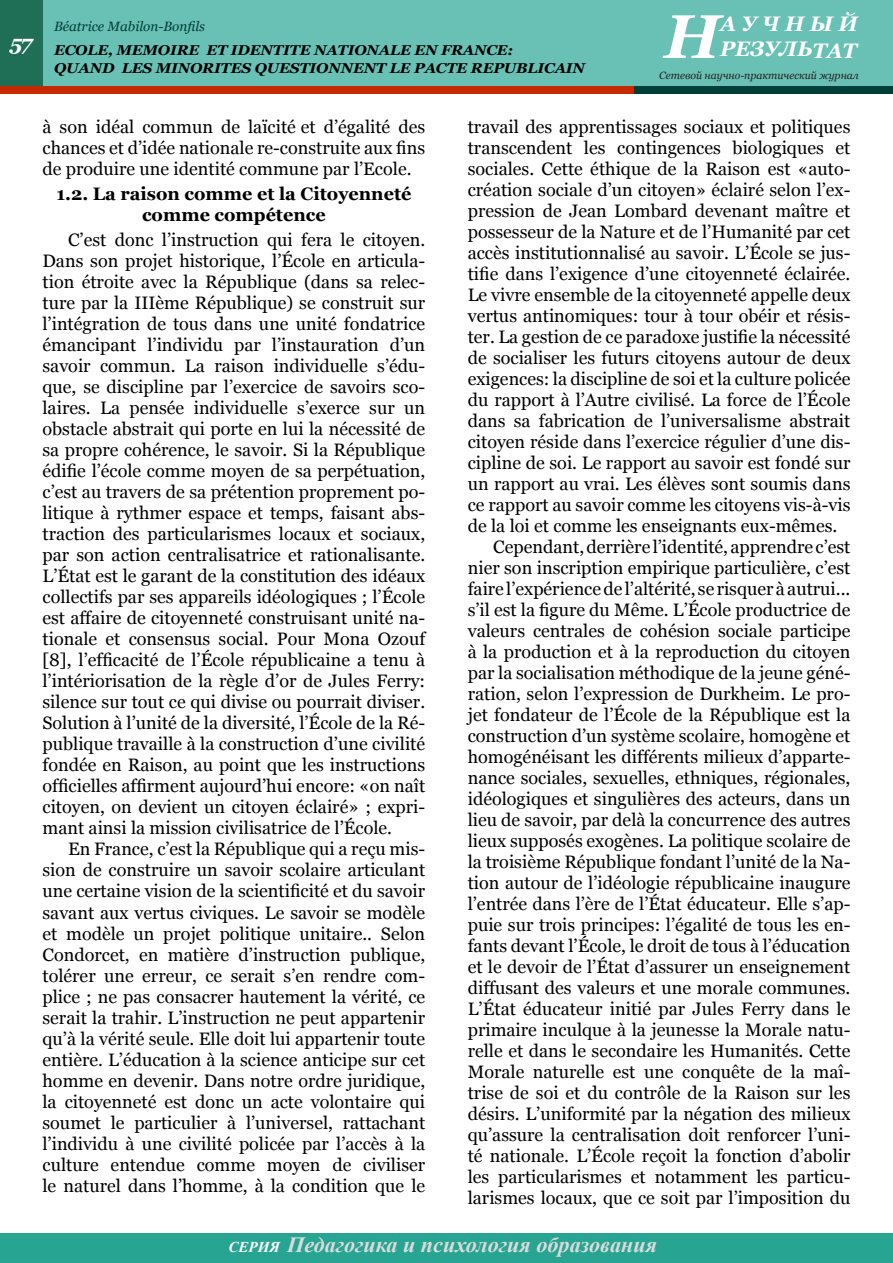
<style>
.page{position:relative;width:893px;height:1263px;background:#fff}
.page>*{position:absolute;margin:0;border:0;box-sizing:border-box;transform-origin:0 0}
.t1{font:italic 700 61.5px "Georgia";color:#fff}
.t2{font:italic 700 21.75px "Times New Roman";color:#dadbdc}
.t3{font:italic 700 21px/25.2px "Georgia";color:#fff}
.t4{font:18px/21px "Georgia";color:#000;text-align:justify}
.t5{font:700 18px/21px "Georgia";color:#000;text-align:center}
.t6{font:italic 700 14.25px/18px "Georgia";letter-spacing:-.01em;color:#000;scale:1.05 1}
.t7{font:italic 13.5px "Georgia";color:#003f37}
.t8{font:italic 10.5px "Georgia";color:#222}
.s1{font-size:15px;color:#fff}
</style>
<div class="page">
<div style="left:0;top:1233px;width:893px;height:30px;background:#28a493"></div>
<div style="left:0;top:0;width:893px;height:94px;background:#69c0b4"></div>
<div style="left:0;top:0;width:43px;height:90px;background:#1e6f56"></div>
<div style="left:0;top:86px;width:655px;height:8px;background:#c62900"></div>
<div style="left:634px;top:86px;width:259px;height:8px;background:#003f37"></div>
<p class="t3" style="left:720px;top:11px;width:139px">АУЧНЫЙ<br>РЕЗУЛЬТАТ</p>
<p class="t8" style="left:659px;top:68px;width:201px">Сетевой научно-практический журнал</p>
<p class="t7" style="left:54px;top:18px;width:153px">Béatrice Mabilon-Bonfils</p>
<h1 class="t1" style="left:664px;top:-3px;width:58px">Н</h1>
<p class="t6" style="left:54px;top:41px;width:507px;text-indent:-44px"><sup>57</sup> ECOLE, MEMOIRE ET IDENTITE NATIONALE EN FRANCE:<br>QUAND LES MINORITES QUESTIONNENT LE PACTE REPUBLICAIN</p>
<p class="t4" style="left:43px;top:116px;width:384px">à son idéal commun de laïcité et d’égalité des chances et d’idée nationale re-construite aux fins de produire une identité commune par l’Ecole.</p>
<p class="t5" style="left:56px;top:183px;width:357px">1.2. La raison comme et la Citoyenneté comme compétence</p>
<p class="t4" style="left:43px;top:230px;width:384px;text-indent:26px">C’est donc l’instruction qui fera le citoyen.<br>Dans son projet historique, l’École en articula&shy;tion étroite avec la République (dans sa relec&shy;ture par la IIIème République) se construit sur l’intégration de tous dans une unité fondatrice émancipant l’individu par l’instauration d’un savoir commun. La raison individuelle s’édu&shy;que, se discipline par l’exercice de savoirs sco&shy;laires. La pensée individuelle s’exerce sur un obstacle abstrait qui porte en lui la nécessité de sa propre cohérence, le savoir. Si la République édifie l’école comme moyen de sa perpétuation, c’est au travers de sa prétention proprement po&shy;litique à rythmer espace et temps, faisant abs&shy;traction des particularismes locaux et sociaux, par son action centralisatrice et rationalisante.<br>L’État est le garant de la constitution des idéaux collectifs par ses appareils idéologiques ; l’École est affaire de citoyenneté construisant unité na&shy;tionale et consensus social. Pour Mona Ozouf [8], l’efficacité de l’École républicaine a tenu à l’intériorisation de la règle d’or de Jules Ferry: silence sur tout ce qui divise ou pourrait diviser.<br>Solution à l’unité de la diversité, l’École de la Ré&shy;publique travaille à la construction d’une civilité fondée en Raison, au point que les instructions officielles affirment aujourd’hui encore: «on naît citoyen, on devient un citoyen éclairé» ; expri&shy;mant ainsi la mission civilisatrice de l’École.</p>
<p class="t4" style="left:43px;top:839px;width:384px;text-indent:26px">En France, c’est la République qui a reçu mis&shy;sion de construire un savoir scolaire articulant une certaine vision de la scientificité et du savoir savant aux vertus civiques. Le savoir se modèle et modèle un projet politique unitaire.. Selon Condorcet, en matière d’instruction publique, tolérer une erreur, ce serait s’en rendre com&shy;plice ; ne pas consacrer hautement la vérité, ce serait la trahir. L’instruction ne peut appartenir qu’à la vérité seule. Elle doit lui appartenir toute entière. L’éducation à la science anticipe sur cet homme en devenir. Dans notre ordre juridique, la citoyenneté est donc un acte volontaire qui soumet le particulier à l’universel, rattachant l’individu à une civilité policée par l’accès à la culture entendue comme moyen de civiliser le naturel dans l’homme, à la condition que le</p>
<p class="t4" style="left:468px;top:117px;width:384px">travail des apprentissages sociaux et politiques</p>
<p class="t4" style="left:468px;top:138px;width:384px">transcendent les contingences biologiques et</p>
<p class="t4" style="left:468px;top:159px;width:384px">sociales. Cette éthique de la Raison est «auto-</p>
<p class="t4" style="left:468px;top:180px;width:384px">création sociale d’un citoyen» éclairé selon l’ex-</p>
<p class="t4" style="left:468px;top:201px;width:384px">pression de Jean Lombard devenant maître et</p>
<p class="t4" style="left:468px;top:222px;width:384px">possesseur de la Nature et de l’Humanité par cet</p>
<p class="t4" style="left:468px;top:243px;width:384px">accès institutionnalisé au savoir. L’École se jus-</p>
<p class="t4" style="left:468px;top:264px;width:384px">tifie dans l’exigence d’une citoyenneté éclairée.</p>
<p class="t4" style="left:468px;top:285px;width:384px">Le vivre ensemble de la citoyenneté appelle deux</p>
<p class="t4" style="left:468px;top:306px;width:384px">vertus antinomiques: tour à tour obéir et résis-</p>
<p class="t4" style="left:468px;top:327px;width:384px">ter. La gestion de ce paradoxe justifie la nécessité</p>
<p class="t4" style="left:468px;top:348px;width:384px">de socialiser les futurs citoyens autour de deux</p>
<p class="t4" style="left:468px;top:369px;width:384px">exigences: la discipline de soi et la culture policée</p>
<p class="t4" style="left:468px;top:390px;width:384px">du rapport à l’Autre civilisé. La force de l’École</p>
<p class="t4" style="left:468px;top:411px;width:384px">dans sa fabrication de l’universalisme abstrait</p>
<p class="t4" style="left:468px;top:432px;width:384px">citoyen réside dans l’exercice régulier d’une dis-</p>
<p class="t4" style="left:468px;top:453px;width:384px">cipline de soi. Le rapport au savoir est fondé sur</p>
<p class="t4" style="left:468px;top:474px;width:384px">un rapport au vrai. Les élèves sont soumis dans</p>
<p class="t4" style="left:468px;top:495px;width:384px">ce rapport au savoir comme les citoyens vis-à-vis</p>
<p class="t4" style="left:468px;top:516px;width:371px">de la loi et comme les enseignants eux-mêmes.</p>
<p class="t4" style="left:493px;top:537px;width:359px">Cependant, derrière l’identité, apprendre c’est</p>
<p class="t4" style="left:468px;top:558px;width:384px">nier son inscription empirique particulière, c’est</p>
<p class="t4" style="left:468px;top:579px;width:384px">faire l’expérience de l’altérité, se risquer à autrui...</p>
<p class="t4" style="left:468px;top:600px;width:384px">s’il est la figure du Même. L’École productrice de</p>
<p class="t4" style="left:468px;top:621px;width:384px">valeurs centrales de cohésion sociale participe</p>
<p class="t4" style="left:468px;top:642px;width:384px">à la production et à la reproduction du citoyen</p>
<p class="t4" style="left:468px;top:663px;width:384px">par la socialisation méthodique de la jeune géné-</p>
<p class="t4" style="left:468px;top:684px;width:384px">ration, selon l’expression de Durkheim. Le pro-</p>
<p class="t4" style="left:468px;top:705px;width:384px">jet fondateur de l’École de la République est la</p>
<p class="t4" style="left:468px;top:726px;width:384px">construction d’un système scolaire, homogène et</p>
<p class="t4" style="left:468px;top:747px;width:384px">homogénéisant les différents milieux d’apparte-</p>
<p class="t4" style="left:468px;top:768px;width:384px">nance sociales, sexuelles, ethniques, régionales,</p>
<p class="t4" style="left:468px;top:789px;width:384px">idéologiques et singulières des acteurs, dans un</p>
<p class="t4" style="left:468px;top:810px;width:384px">lieu de savoir, par delà la concurrence des autres</p>
<p class="t4" style="left:468px;top:831px;width:384px">lieux supposés exogènes. La politique scolaire de</p>
<p class="t4" style="left:468px;top:852px;width:384px">la troisième République fondant l’unité de la Na-</p>
<p class="t4" style="left:468px;top:873px;width:384px">tion autour de l’idéologie républicaine inaugure</p>
<p class="t4" style="left:468px;top:894px;width:384px">l’entrée dans l’ère de l’État éducateur. Elle s’ap-</p>
<p class="t4" style="left:468px;top:915px;width:384px">puie sur trois principes: l’égalité de tous les en-</p>
<p class="t4" style="left:468px;top:936px;width:384px">fants devant l’École, le droit de tous à l’éducation</p>
<p class="t4" style="left:468px;top:957px;width:384px">et le devoir de l’État d’assurer un enseignement</p>
<p class="t4" style="left:468px;top:978px;width:384px">diffusant des valeurs et une morale communes.</p>
<p class="t4" style="left:468px;top:999px;width:384px">L’État éducateur initié par Jules Ferry dans le</p>
<p class="t4" style="left:468px;top:1020px;width:384px">primaire inculque à la jeunesse la Morale natu-</p>
<p class="t4" style="left:468px;top:1041px;width:384px">relle et dans le secondaire les Humanités. Cette</p>
<p class="t4" style="left:468px;top:1062px;width:384px">Morale naturelle est une conquête de la maî-</p>
<p class="t4" style="left:468px;top:1083px;width:384px">trise de soi et du contrôle de la Raison sur les</p>
<p class="t4" style="left:468px;top:1104px;width:384px">désirs. L’uniformité par la négation des milieux</p>
<p class="t4" style="left:468px;top:1125px;width:384px">qu’assure la centralisation doit renforcer l’uni-</p>
<p class="t4" style="left:468px;top:1146px;width:384px">té nationale. L’École reçoit la fonction d’abolir</p>
<p class="t4" style="left:468px;top:1167px;width:384px">les particularismes et notamment les particu-</p>
<p class="t4" style="left:468px;top:1188px;width:384px">larismes locaux, que ce soit par l’imposition du</p>
<p class="t2" style="left:229px;top:1229px;width:430px"><span class="s1">СЕРИЯ</span> Педагогика и психология образования</p>
</div>
